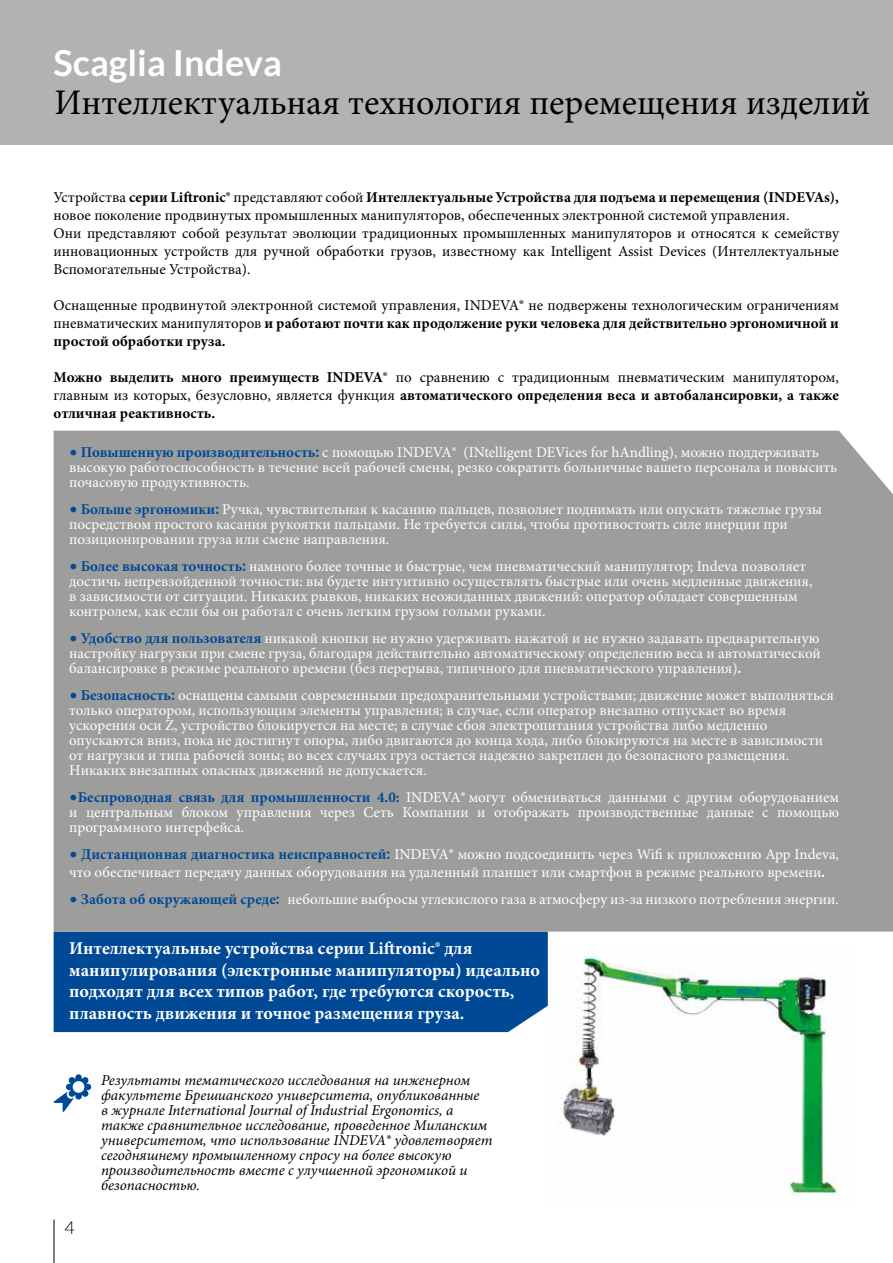
<style>
.page{position:relative;width:893px;height:1263px;background:#fff}
.page>*{position:absolute;margin:0;border:0;box-sizing:border-box;transform-origin:0 0}
.t1{font:36px "Minion Pro";color:#000}
.t2{font:700 36px "Lato";color:#fff}
.t3{font:700 18px/21.6px "Minion Pro";color:#fff}
.t4{font:300 18px "Lato";color:#000}
.t5{font:15px/15px "Minion Pro";color:#fff}
.t6{font:15px/18px "Minion Pro";color:#000}
.t7{font:italic 15px/15px "Minion Pro";letter-spacing:-.005em;color:#000}
.t8{font:700 15px/18px "Minion Pro";color:#000;text-align:justify}
.s1{font-weight:700}
.s2{font-weight:400}
.s3{font-family:"Lato";color:#004996}
.s4{font-weight:700;color:#004996}
.s5{font-family:"Lato";font-weight:700;color:#004996}
.s6{font-family:"Lato";font-weight:700}
</style>
<div class="page">
<img style="left:559px;top:945px;width:279px;height:252px">
<div style="left:54px;top:932px;width:494px;height:100px;background:#004996"></div>
<div style="left:0;top:0;width:893px;height:145px;background:#b2b2b2"></div>
<hr style="left:54px;top:1219px;width:1px;height:44px;background:#000">
<div style="left:54px;top:431px;width:839px;height:501px;background:#9d9d9c"></div>
<svg style="left:53px;top:1074px;width:38px;height:38px"></svg>
<h1 class="t2" style="left:54px;top:42px;width:230px">Scaglia Indeva</h1>
<h1 class="t1" style="left:54px;top:81px;width:818px">Интеллектуальная технология перемещения изделий</h1>
<p class="t6" style="left:54px;top:189px;width:787px">Устройства <span class="s1">серии Liftronic®</span> представляют собой <span class="s1">Интеллектуальные Устройства для подъема и перемещения (INDEVAs), </span>новое поколение продвинутых промышленных манипуляторов, обеспеченных электронной системой управления.<br>Они представляют собой результат эволюции традиционных промышленных манипуляторов и относятся к семейству инновационных устройств для ручной обработки грузов, известному как Intelligent Assist Devices (Интеллектуальные Вспомогательные Устройства).</p>
<p class="t6" style="left:54px;top:297px;width:787px;text-align:justify">Оснащенные продвинутой электронной системой управления, INDEVA® не подвержены технологическим ограничениям пневматических манипуляторов <span class="s1">и работают почти как продолжение руки человека для действительно эргономичной и простой обработки груза.</span></p>
<p class="t8" style="left:54px;top:368px;width:787px">Можно выделить много преимуществ INDEVA<span class="s2">® по сравнению с традиционным пневматическим манипулятором, главным из которых, безусловно, является функция</span> автоматического определения веса и автобалансировки, а также отличная реактивность.</p>
<p class="t5" style="left:69px;top:445px;width:769px"><span class="s3">•</span> <span class="s4">Повышенную производительность</span><span class="s5">:</span> с помощью INDEVA® (INtelligent DEVices for hAndling), можно поддерживать высокую работоспособность в течение всей рабочей смены, резко сократить больничные вашего персонала и повысить почасовую продуктивность.</p>
<p class="t5" style="left:69px;top:502px;width:754px"><span class="s3">•</span> <span class="s4">Больше эргономики</span><span class="s5">:</span> Ручка, чувствительная к касанию пальцев, позволяет поднимать или опускать тяжелые грузы посредством простого касания рукоятки пальцами. Не требуется силы, чтобы противостоять силе инерции при позиционировании груза или смене направления.</p>
<p class="t5" style="left:69px;top:559px;width:745px"><span class="s3">•</span> <span class="s4">Более высокая точность</span><span class="s5">:</span> намного более точные и быстрые, чем пневматический манипулятор; Indeva позволяет достичь непревзойденной точности: вы будете интуитивно осуществлять быстрые или очень медленные движения, в зависимости от ситуации. Никаких рывков, никаких неожиданных движений: оператор обладает совершенным контролем, как если бы он работал с очень легким грузом голыми руками.</p>
<p class="t5" style="left:69px;top:631px;width:753px;text-align:justify"><span class="s3">•</span> <span class="s4">Удобство для пользователя</span> никакой кнопки не нужно удерживать нажатой и не нужно задавать предварительную настройку нагрузки при смене груза, благодаря действительно автоматическому определению веса и автоматической балансировке в режиме реального времени (без перерыва, типичного для пневматического управления)<span class="s6">.</span></p>
<p class="t5" style="left:69px;top:688px;width:766px"><span class="s3">•</span> <span class="s4">Безопасность</span><span class="s5">:</span> оснащены самыми современными предохранительными устройствами; движение может выполняться только оператором, использующим элементы управления; в случае, если оператор внезапно отпускает во время ускорения оси Z, устройство блокируется на месте; в случае сбоя электропитания устройства либо медленно опускаются вниз, пока не достигнут опоры, либо двигаются до конца хода, либо блокируются на месте в зависимости от нагрузки и типа рабочей зоны; во всех случаях груз остается надежно закреплен до безопасного размещения.<br>Никаких внезапных опасных движений не допускается.</p>
<p class="t5" style="left:69px;top:790px;width:771px;text-align:justify"><span class="s3">•</span><span class="s4">Беспроводная связь для промышленности 4.0:</span> INDEVA® могут обмениваться данными с другим оборудованием и центральным блоком управления через Сеть Компании и отображать производственные данные с помощью программного интерфейса.</p>
<p class="t5" style="left:69px;top:846px;width:771px;line-height:18px"><span class="s3">•</span> <span class="s4">Дистанционная диагностика неисправностей</span><span class="s5">:</span> INDEVA® можно подсоединить через Wifi к приложению App Indeva, что обеспечивает передачу данных оборудования на удаленный планшет или смартфон в режиме реального времени<span class="s6">.</span></p>
<p class="t5" style="left:69px;top:892px;width:771px"><span class="s3">•</span> <span class="s4">Забота об окружающей среде</span><span class="s5">:</span> небольшие выбросы углекислого газа в атмосферу из-за низкого потребления энергии.</p>
<p class="t3" style="left:69px;top:937px;width:472px">Интеллектуальные устройства серии Liftronic® для манипулирования (электронные манипуляторы) идеально подходят для всех типов работ, где требуются скорость, плавность движения и точное размещения груза.</p>
<p class="t4" style="left:65px;top:1218px;width:12px">4</p>
<p class="t7" style="left:101px;top:1073px;width:393px">Результаты тематического исследования на инженерном факультете Брешианского университета, опубликованные<br>в журнале International Journal of Industrial Ergonomics, а также сравнительное исследование, проведенное Миланским университетом, что использование INDEVA® удовлетворяет сегодняшнему промышленному спросу на более высокую производительность вместе с улучшенной эргономикой и безопасностью.</p>
</div>
